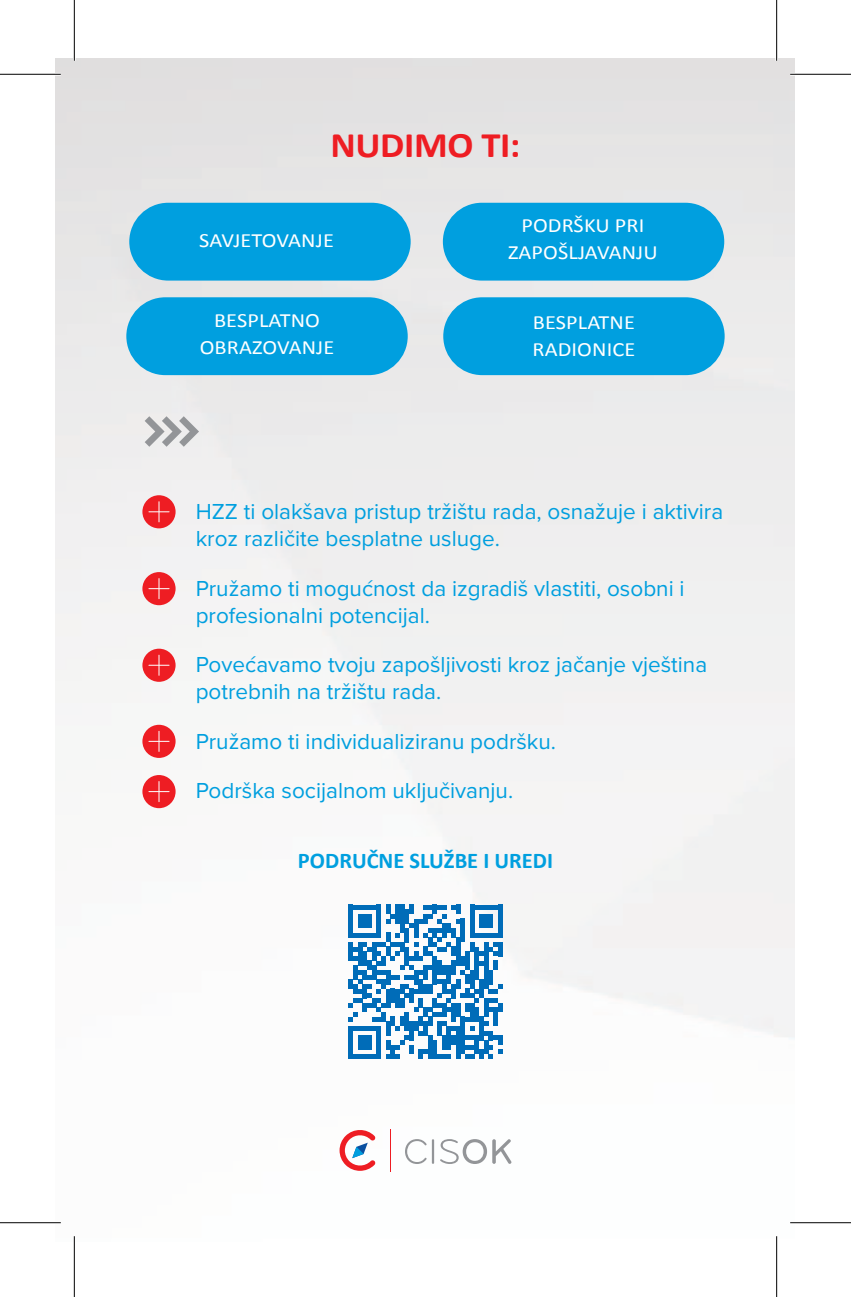
<style>
.page{position:relative;width:851px;height:1297px;background:#fff}
.page>*{position:absolute;margin:0;border:0;box-sizing:border-box;transform-origin:0 0}
.t1{font:700 36px "Calibri";letter-spacing:-.01em;color:#ee1d23;scale:1.07 1}
.t2{font:22.5px/27px "Proxima Nova";color:#009fdf}
.t3{font:700 22.5px "Calibri";color:#009fdf}
.t4{font:20.25px/27px "Calibri";letter-spacing:.005em;color:#fff;text-align:center;scale:1.1 1}
</style>
<div class="page">
<img style="left:55px;top:58px;width:739px;height:1183px">
<svg style="left:144px;top:416px;width:55px;height:31px;background:#c7c7c9"></svg>
<div style="left:142px;top:495px;width:33px;height:33px;background:#ee1d23;border-radius:50%"></div>
<svg style="left:149px;top:502px;width:20px;height:20px"></svg>
<div style="left:142px;top:572px;width:33px;height:33px;background:#ee1d23;border-radius:50%"></div>
<svg style="left:149px;top:578px;width:20px;height:21px"></svg>
<div style="left:142px;top:648px;width:33px;height:34px;background:#ee1d23;border-radius:50%"></div>
<svg style="left:149px;top:655px;width:20px;height:20px"></svg>
<div style="left:142px;top:725px;width:33px;height:33px;background:#ee1d23;border-radius:50%"></div>
<svg style="left:149px;top:731px;width:20px;height:20px"></svg>
<div style="left:142px;top:775px;width:33px;height:33px;background:#ee1d23;border-radius:50%"></div>
<svg style="left:149px;top:781px;width:20px;height:20px"></svg>
<div style="left:129px;top:203px;width:281px;height:77px;background:#009fdf;border-radius:39px"></div>
<div style="left:442px;top:203px;width:281px;height:77px;background:#009fdf;border-radius:39px"></div>
<div style="left:126px;top:297px;width:281px;height:78px;background:#009fdf;border-radius:39px"></div>
<div style="left:443px;top:297px;width:281px;height:78px;background:#009fdf;border-radius:39px"></div>
<svg style="left:348px;top:904px;width:154px;height:154px"></svg>
<svg style="left:339px;top:1128px;width:36px;height:42px"></svg>
<hr style="left:390px;top:1129px;width:1px;height:43px;background:#ee1d23">
<svg style="left:405px;top:1139px;width:21px;height:25px"></svg>
<hr style="left:431px;top:1139px;width:3px;height:24px;background:#939598">
<svg style="left:440px;top:1139px;width:71px;height:25px"></svg>
<hr style="left:0;top:73px;width:61px;height:3px;background:#fff">
<hr style="left:789px;top:73px;width:61px;height:3px;background:#fff">
<hr style="left:0;top:1221px;width:61px;height:3px;background:#fff">
<hr style="left:789px;top:1221px;width:61px;height:3px;background:#fff">
<hr style="left:73px;top:0;width:3px;height:61px;background:#fff">
<hr style="left:73px;top:1236px;width:3px;height:61px;background:#fff">
<hr style="left:774px;top:0;width:3px;height:61px;background:#fff">
<hr style="left:774px;top:1236px;width:3px;height:61px;background:#fff">
<hr style="left:0;top:74px;width:61px;height:1px;background:#000">
<hr style="left:789px;top:74px;width:61px;height:1px;background:#000">
<hr style="left:0;top:1222px;width:61px;height:1px;background:#000">
<hr style="left:789px;top:1222px;width:61px;height:1px;background:#000">
<hr style="left:74px;top:0;width:1px;height:61px;background:#000">
<hr style="left:74px;top:1236px;width:1px;height:61px;background:#000">
<hr style="left:775px;top:0;width:1px;height:61px;background:#000">
<hr style="left:775px;top:1236px;width:1px;height:61px;background:#000">
<h1 class="t1" style="left:330px;top:122px;width:179px">NUDIMO TI:</h1>
<p class="t4" style="left:199px;top:227px;width:124px">SAVJETOVANJE</p>
<p class="t4" style="left:508px;top:212px;width:137px">PODRŠKU PRI<br>ZAPOŠLJAVANJU</p>
<p class="t4" style="left:200px;top:307px;width:124px">BESPLATNO<br>OBRAZOVANJE</p>
<p class="t4" style="left:532px;top:309px;width:95px;text-align:left">BESPLATNE<br>RADIONICE</p>
<p class="t2" style="left:195px;top:497px;width:528px">HZZ ti olakšava pristup tržištu rada, osnažuje i aktivira kroz različite besplatne usluge.</p>
<p class="t2" style="left:195px;top:574px;width:490px">Pružamo ti mogućnost da izgradiš vlastiti, osobni i profesionalni potencijal.</p>
<p class="t2" style="left:195px;top:650px;width:513px">Povećavamo tvoju zapošljivosti kroz jačanje vještina potrebnih na tržištu rada.</p>
<p class="t2" style="left:195px;top:727px;width:362px">Pružamo ti individualiziranu podršku.</p>
<p class="t2" style="left:195px;top:776px;width:319px">Podrška socijalnom uključivanju.</p>
<p class="t3" style="left:298px;top:846px;width:256px">PODRUČNE SLUŽBE I UREDI</p>
</div>
